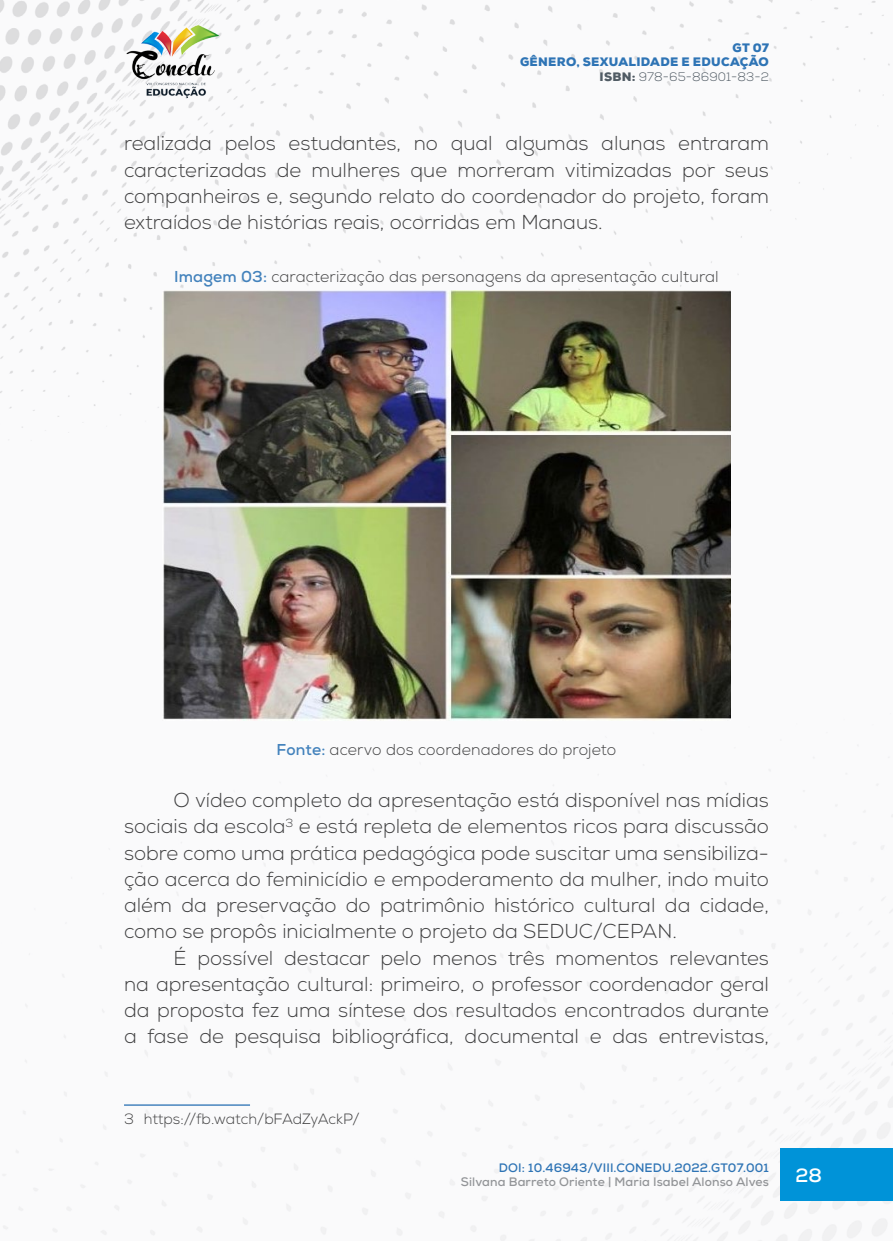
<style>
.page{position:relative;width:893px;height:1241px;background:#fff}
.page>*{position:absolute;margin:0;border:0;box-sizing:border-box;transform-origin:0 0}
._8_CORPO{font:300 20.12px/26.2px "Nexa";color:#3e3e3f;text-align:justify}
.t1{font:700 19.25px "Nexa";color:#fff}
._11_LEGENDAS{font:300 15.75px "Nexa";letter-spacing:.01em;color:#3e3e3f}
._12_FONTES{font:300 15.75px "Nexa";letter-spacing:.01em;color:#3e3e3f}
._11_RODAPÉ{font:300 14.88px "Nexa";letter-spacing:-.005em;color:#3e3e3f}
.t2{font:900 12.25px/14.7px "Nexa";letter-spacing:.025em;color:#2e74b5;text-align:right}
.t3{font:700 12.25px "Nexa";letter-spacing:.01em;color:#939598}
.t4{font:700 12.25px "Nexa";letter-spacing:.01em;color:#2e74b5}
.s1{color:#505b64}
.s2{font-weight:300;color:#505b64}
.s3{font-weight:700;color:#4382bc}
</style>
<div class="page">
<img style="left:0;top:0;width:893px;height:1240px">
<div style="left:781px;top:1148px;width:112px;height:52px;background:#0093d8"></div>
<img style="left:124px;top:25px;width:98px;height:74px">
<img style="left:163px;top:291px;width:567px;height:429px">
<hr style="left:124px;top:1104px;width:126px;height:1px;background:#2e74b5">
<p class="t2" style="left:520px;top:40px;width:250px">GT 07<br>GÊNERO, SEXUALIDADE E EDUCAÇÃO<br><span class="s1">ISBN:</span> <span class="s2">978-65-86901-83-2</span></p>
<p class="_8_CORPO" style="left:124px;top:131px;width:646px">realizada pelos estudantes, no qual algumas alunas entraram caracterizadas de mulheres que morreram vitimizadas por seus companheiros e, segundo relato do coordenador do projeto, foram extraídos de histórias reais, ocorridas em Manaus.</p>
<p class="_11_LEGENDAS" style="left:174px;top:267px;width:546px"><span class="s3">Imagem 03:</span> caracterização das personagens da apresentação cultural</p>
<p class="_12_FONTES" style="left:277px;top:739px;width:341px"><span class="s3">Fonte:</span> acervo dos coordenadores do projeto</p>
<p class="_8_CORPO" style="left:124px;top:787px;width:646px;text-indent:50px">O vídeo completo da apresentação está disponível nas mídias sociais da escola<sup>3</sup> e está repleta de elementos ricos para discussão sobre como uma prática pedagógica pode suscitar uma sensibiliza&shy;ção acerca do feminicídio e empoderamento da mulher, indo muito além da preservação do patrimônio histórico cultural da cidade, como se propôs inicialmente o projeto da SEDUC/CEPAN.</p>
<p class="_8_CORPO" style="left:124px;top:945px;width:646px;text-indent:50px">É possível destacar pelo menos três momentos relevantes na apresentação cultural: primeiro, o professor coordenador geral da proposta fez uma síntese dos resultados encontrados durante a fase de pesquisa bibliográfica, documental e das entrevistas,</p>
<p class="_11_RODAPÉ" style="left:124px;top:1110px;width:237px">3 https://fb.watch/bFAdZyAckP/</p>
<p class="t4" style="left:499px;top:1159px;width:272px">DOI: 10.46943/VIII.CONEDU.2022.GT07.001</p>
<p class="t3" style="left:461px;top:1173px;width:309px">Silvana Barreto Oriente | Maria Isabel Alonso Alves</p>
<p class="t1" style="left:796px;top:1162px;width:28px">28</p>
</div>
